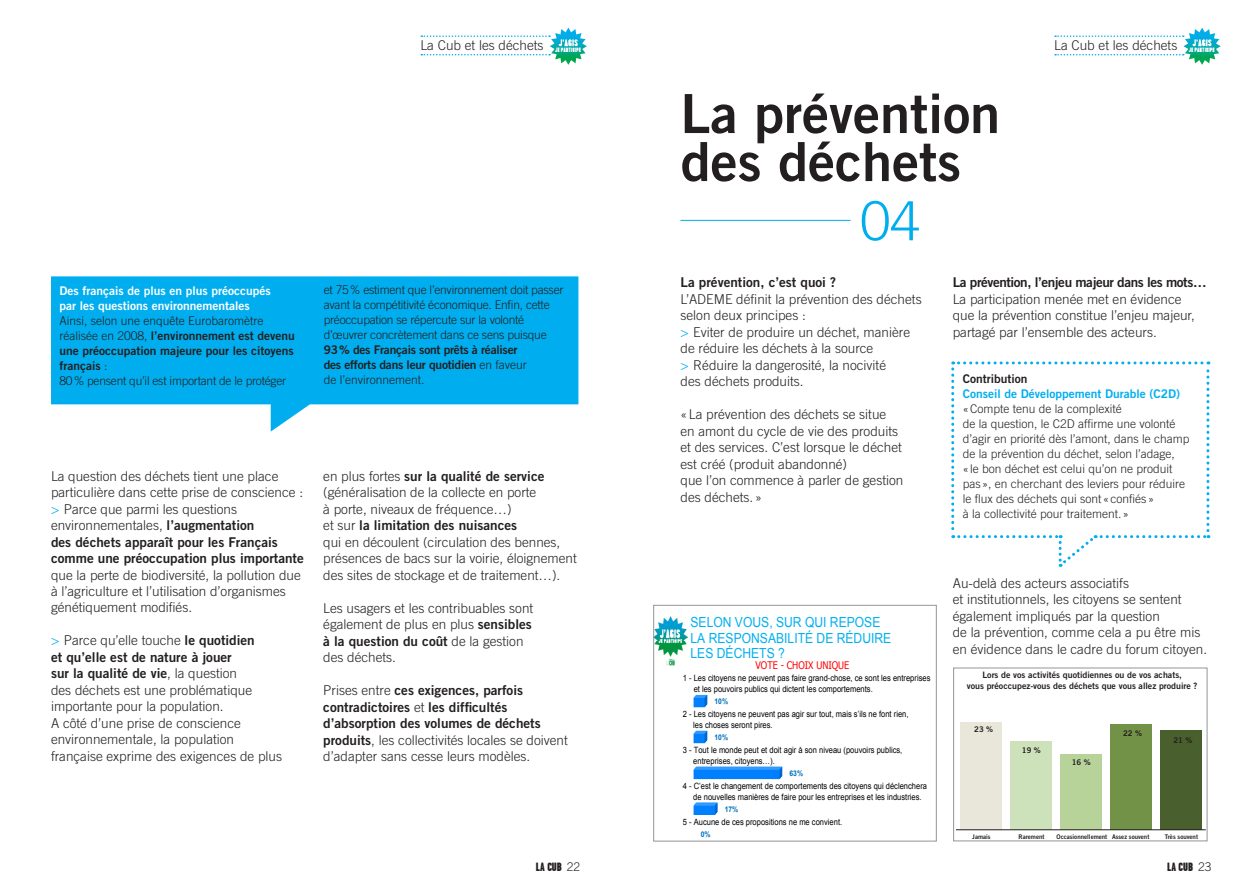
<style>
.page{position:relative;width:1259px;height:893px;background:#fff}
.page>*{position:absolute;margin:0;border:0;box-sizing:border-box;transform-origin:0 0}
.t1{font:54px/48px "Trade Gothic Bold Two";color:#231f20}
.t2{font:300 54px "Trade Gothic";color:#00aeef}
.t3{font:13.95px/15.6px "Arial";color:#00b0f0;scale:.87 1}
.t4{font:300 13.5px/16.5px "Trade Gothic";color:#231f20}
.t5{font:13.5px/16.5px "Trade Gothic Bold Two";color:#231f20}
.t6{font:13.5px "Trade Gothic Bold Two";letter-spacing:-.03em;color:#231f20}
.t7{font:300 12px/15px "Trade Gothic";color:#231f20}
.t8{font:300 12px/15px "Trade Gothic";letter-spacing:-.02em;color:#231f20}
.t9{font:12px/15px "Trade Gothic Bold Two";color:#231f20;text-align:justify}
.t10{font:12px/15px "Trade Gothic Bold Two";letter-spacing:-.02em;color:#231f20}
.t11{font:12px/15px "Trade Gothic Bold Two";color:#fff}
.t12{font:12px "Trade Gothic Bold Two";color:#00aeef}
.t13{font:900 12px "Garage Gothic";color:#231f20}
.t14{font:10.5px "Tahoma";color:#f00;scale:.87 1}
.t15{font:8.85px/10.6px "Trade Gothic Bold Two";color:#231f20;text-align:center}
.t16{font:8.7px/10.5px "Arial";color:#000;scale:.87 1}
.t17{font:7.8px "Trade Gothic Bold Two";color:#231f20}
.t18{font:700 7.8px "Arial";color:#0070c0;scale:.87 1}
.t19{font:6.45px "Trade Gothic Bold Two";color:#231f20;scale:.96 1}
.s1{font-family:"Trade Gothic";font-weight:300}
.s2{color:#00aeef}
.s3{font-family:"Trade Gothic Bold Two";font-weight:400}
</style>
<div class="page">
<svg style="left:421px;top:28px;width:166px;height:37px"></svg>
<svg style="left:1055px;top:28px;width:165px;height:37px"></svg>
<svg style="left:51px;top:276px;width:527px;height:156px;fill:#00aeef"></svg>
<hr style="left:680px;top:220px;width:170px;height:1px;background:#00aeef">
<div style="left:1160px;top:730px;width:41px;height:100px;background:#495f2d"></div>
<div style="left:1110px;top:724px;width:42px;height:106px;background:#729347"></div>
<div style="left:1060px;top:754px;width:42px;height:76px;background:#b7d39a"></div>
<div style="left:1010px;top:742px;width:41px;height:88px;background:#cde1ba"></div>
<div style="left:960px;top:722px;width:42px;height:108px;background:#e8e7da"></div>
<hr style="left:956px;top:829px;width:249px;height:1px;background:#231f20">
<div style="left:953px;top:668px;width:254px;height:173px;border:1px solid #939598"></div>
<svg style="left:951px;top:361px;width:258px;height:206px"></svg>
<img style="left:655px;top:617px;width:33px;height:48px">
<svg style="left:693px;top:695px;width:14px;height:12px"></svg>
<svg style="left:693px;top:731px;width:14px;height:12px"></svg>
<svg style="left:693px;top:767px;width:89px;height:12px"></svg>
<svg style="left:693px;top:803px;width:24px;height:12px"></svg>
<div style="left:653px;top:605px;width:283px;height:236px;border:1px solid #939598"></div>
<p class="t11" style="left:60px;top:283px;width:213px">Des français de plus en plus préoccupés par les questions environnementales</p>
<p class="t7" style="left:60px;top:313px;width:206px">Ainsi, selon une enquête Eurobaromètre</p>
<p class="t9" style="left:60px;top:328px;width:237px"><span class="s1">réalisée en 2008,</span> l’environnement est devenu une préoccupation majeure pour les citoyens français <span class="s1">:</span></p>
<p class="t8" style="left:60px;top:373px;width:228px">80% pensent qu’il est important de le protéger</p>
<p class="t4" style="left:51px;top:467px;width:254px">La question des déchets tient une place particulière dans cette prise de conscience : <span class="s2">&gt;</span> Parce que parmi les questions environnementales, <span class="s3">l’augmentation</span></p>
<p class="t5" style="left:51px;top:533px;width:254px">des déchets apparaît pour les Français comme une préoccupation plus importante</p>
<p class="t4" style="left:51px;top:566px;width:251px">que la perte de biodiversité, la pollution due à l’agriculture et l’utilisation d’organismes génétiquement modifiés.</p>
<p class="t4" style="left:51px;top:632px;width:205px"><span class="s2">&gt;</span> Parce qu’elle touche <span class="s3">le quotidien</span></p>
<p class="t5" style="left:51px;top:649px;width:188px">et qu’elle est de nature à jouer sur la qualité de vie<span class="s1">, la question</span></p>
<p class="t4" style="left:51px;top:682px;width:232px">des déchets est une problématique importante pour la population.<br>A côté d’une prise de conscience environnementale, la population française exprime des exigences de plus</p>
<p class="t4" style="left:420px;top:36px;width:162px">La Cub et les déchets <sub>JE</sub> <sub>PARTICIPE</sub></p>
<p class="t4" style="left:1054px;top:36px;width:162px">La Cub et les déchets <sub>JE</sub> <sub>PARTICIPE</sub></p>
<p class="t8" style="left:324px;top:282px;width:241px">et 75% estiment que l’environnement doit passer avant la compétitivité économique. Enfin, cette préoccupation se répercute sur la volonté d’œuvrer concrètement dans ce sens puisque</p>
<p class="t10" style="left:324px;top:342px;width:204px">93% des Français sont prêts à réaliser des efforts dans leur quotidien <span class="s1">en faveur</span></p>
<p class="t7" style="left:324px;top:372px;width:102px">de l’environnement.</p>
<p class="t5" style="left:323px;top:467px;width:223px"><span class="s1">en plus fortes</span> sur la qualité de service</p>
<p class="t4" style="left:323px;top:484px;width:215px">(généralisation de la collecte en porte à porte, niveaux de fréquence…)</p>
<p class="t5" style="left:323px;top:517px;width:195px"><span class="s1">et sur</span> la limitation des nuisances</p>
<p class="t4" style="left:323px;top:534px;width:255px">qui en découlent (circulation des bennes, présences de bacs sur la voirie, éloignement des sites de stockage et de traitement…).</p>
<p class="t4" style="left:323px;top:599px;width:212px">Les usagers et les contribuables sont également de plus en plus <span class="s3">sensibles</span></p>
<p class="t5" style="left:323px;top:632px;width:202px">à la question du coût <span class="s1">de la gestion</span></p>
<p class="t4" style="left:323px;top:649px;width:74px">des déchets.</p>
<p class="t5" style="left:323px;top:682px;width:219px"><span class="s1">Prises entre</span> ces exigences, parfois contradictoires <span class="s1">et</span> les difficultés d’absorption des volumes de déchets</p>
<p class="t4" style="left:323px;top:731px;width:246px"><span class="s3">produits</span>, les collectivités locales se doivent d’adapter sans cesse leurs modèles.</p>
<h1 class="t1" style="left:680px;top:89px;width:321px">La prévention des déchets</h1>
<h1 class="t2" style="left:860px;top:189px;width:62px">04</h1>
<p class="t5" style="left:680px;top:274px;width:157px">La prévention, c’est quoi ?</p>
<p class="t4" style="left:680px;top:291px;width:243px">L’ADEME définit la prévention des déchets selon deux principes :<br><span class="s2">&gt;</span> Eviter de produire un déchet, manière de réduire les déchets à la source<br><span class="s2">&gt;</span> Réduire la dangerosité, la nocivité<br>des déchets produits.</p>
<p class="t4" style="left:680px;top:406px;width:224px">«La prévention des déchets se situe en amont du cycle de vie des produits et des services. C’est lorsque le déchet est créé (produit abandonné)<br>que l’on commence à parler de gestion des déchets. »</p>
<p class="t6" style="left:952px;top:274px;width:255px">La prévention, l’enjeu majeur dans les mots…</p>
<p class="t4" style="left:952px;top:291px;width:244px">La participation menée met en évidence que la prévention constitue l’enjeu majeur, partagé par l’ensemble des acteurs.</p>
<p class="t9" style="left:962px;top:371px;width:66px">Contribution</p>
<p class="t12" style="left:962px;top:386px;width:219px">Conseil de Développement Durable (C2D)</p>
<p class="t7" style="left:962px;top:401px;width:228px">«Compte tenu de la complexité<br>de la question, le C2D affirme une volonté d’agir en priorité dès l’amont, dans le champ de la prévention du déchet, selon l’adage, «le bon déchet est celui qu’on ne produit pas», en cherchant des leviers pour réduire le flux des déchets qui sont«confiés»<br>à la collectivité pour traitement.»</p>
<p class="t3" style="left:690px;top:614px;width:232px">SELON VOUS, SUR QUI REPOSE<br>LA RESPONSABILITÉ DE RÉDUIRE<br>LES DÉCHETS ?</p>
<p class="t16" style="left:693px;top:673px;width:274px;text-indent:-11px">1 - Les citoyens ne peuvent pas faire grand-chose, ce sont les entreprises et les pouvoirs publics qui dictent les comportements.</p>
<p class="t16" style="left:693px;top:709px;width:249px;text-indent:-10px">2 - Les citoyens ne peuvent pas agir sur tout, mais s’ils ne font rien, les choses seront pires.</p>
<p class="t16" style="left:693px;top:745px;width:242px;text-indent:-10px">3 - Tout le monde peut et doit agir à son niveau (pouvoirs publics, entreprises, citoyens…).</p>
<p class="t16" style="left:683px;top:781px;width:282px;text-align:center">4 - C’est le changement de comportements des citoyens qui déclenchera de nouvelles manières de faire pour les entreprises et les industries.</p>
<p class="t16" style="left:683px;top:817px;width:185px">5 - Aucune de ces propositions ne me convient.</p>
<p class="t14" style="left:755px;top:658px;width:109px">VOTE - CHOIX UNIQUE</p>
<p class="t18" style="left:714px;top:696px;width:17px">10%</p>
<p class="t18" style="left:714px;top:732px;width:17px">10%</p>
<p class="t18" style="left:789px;top:768px;width:17px">63%</p>
<p class="t18" style="left:724px;top:804px;width:17px">17%</p>
<p class="t18" style="left:701px;top:829px;width:13px">0%</p>
<p class="t4" style="left:952px;top:575px;width:256px">Au-delà des acteurs associatifs<br>et institutionnels, les citoyens se sentent également impliqués par la question<br>de la prévention, comme cela a pu être mis en évidence dans le cadre du forum citoyen.</p>
<p class="t15" style="left:966px;top:670px;width:232px">Lors de vos activités quotidiennes ou de vos achats,<br>vous préoccupez-vous des déchets que vous allez produire ?</p>
<p class="t17" style="left:974px;top:725px;width:20px">23 %</p>
<p class="t17" style="left:1022px;top:745px;width:20px">19 %</p>
<p class="t17" style="left:1071px;top:757px;width:20px">16 %</p>
<p class="t17" style="left:1123px;top:728px;width:20px">22 %</p>
<p class="t17" style="left:1173px;top:735px;width:20px">21 %</p>
<p class="t19" style="left:972px;top:833px;width:21px">Jamais</p>
<p class="t19" style="left:1018px;top:833px;width:28px">Rarement</p>
<p class="t19" style="left:1056px;top:833px;width:98px">Occasionnellement Assez souvent</p>
<p class="t19" style="left:1165px;top:833px;width:36px">Très souvent</p>
<p class="t13" style="left:536px;top:860px;width:46px">LA CUB <span class="s1">22</span></p>
<p class="t13" style="left:1167px;top:860px;width:46px">LA CUB <span class="s1">23</span></p>
</div>
